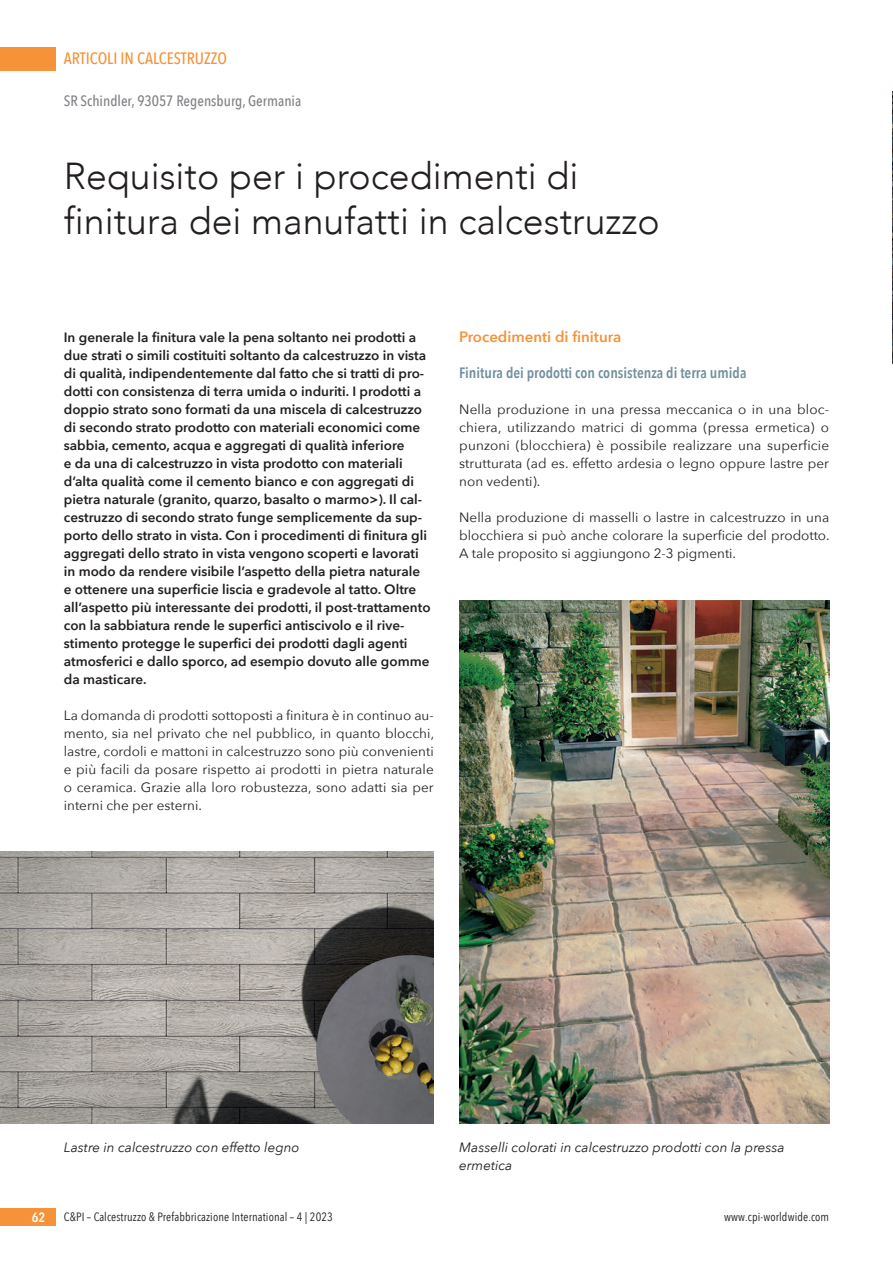
<style>
.page{position:relative;width:893px;height:1263px;background:#fff}
.page>*{position:absolute;margin:0;border:0;box-sizing:border-box;transform-origin:0 0}
.t1{font:300 37.5px/45px "Avenir";color:#231f20}
.t2{font:500 16.5px "Avenir Next Condensed";color:#f69238}
.t3{font:600 15px "Avenir Next Condensed";color:#73909f}
.t4{font:500 15px "Avenir Next Condensed";color:#808285}
.t5{font:600 15px "Avenir Next";color:#f69238}
.t6{font:600 13.5px/18px "Avenir Next";color:#231f20}
.t7{font:13.5px/18px "Avenir Next";color:#231f20;text-align:justify}
.t8{font:italic 13.5px/18px "Avenir Next";color:#231f20}
.t9{font:600 13.5px "Avenir Next Condensed";color:#fff}
.t10{font:12px "Avenir Next Condensed";letter-spacing:.01em;color:#231f20}
</style>
<div class="page">
<div style="left:0;top:47px;width:55px;height:23px;background:#f69238"></div>
<div style="left:0;top:1208px;width:55px;height:18px;background:#f69238"></div>
<img style="left:0;top:851px;width:434px;height:272px">
<img style="left:459px;top:600px;width:370px;height:523px">
<img style="left:892px;top:91px;width:1px;height:273px">
<p class="t2" style="left:64px;top:49px;width:165px">ARTICOLI IN CALCESTRUZZO</p>
<p class="t4" style="left:64px;top:92px;width:239px">SR Schindler, 93057 Regensburg, Germania</p>
<h1 class="t1" style="left:64px;top:153px;width:597px">Requisito per i procedimenti di finitura dei manufatti in calcestruzzo</h1>
<p class="t6" style="left:64px;top:328px;width:368px">In generale la finitura vale la pena soltanto nei prodotti a due strati o simili costituiti soltanto da calcestruzzo in vista di qualità, indipendentemente dal fatto che si tratti di pro&shy;dotti con consistenza di terra umida o induriti. I prodotti a doppio strato sono formati da una miscela di calcestruzzo di secondo strato prodotto con materiali economici come sabbia, cemento, acqua e aggregati di qualità inferiore<br>e da una di calcestruzzo in vista prodotto con materiali d’alta qualità come il cemento bianco e con aggregati di pietra naturale (granito, quarzo, basalto o marmo&gt;). Il cal&shy;cestruzzo di secondo strato funge semplicemente da sup&shy;porto dello strato in vista. Con i procedimenti di finitura gli aggregati dello strato in vista vengono scoperti e lavorati in modo da rendere visibile l’aspetto della pietra naturale e ottenere una superficie liscia e gradevole al tatto. Oltre all’aspetto più interessante dei prodotti, il post-trattamento con la sabbiatura rende le superfici antiscivolo e il rive&shy;stimento protegge le superfici dei prodotti dagli agenti atmosferici e dallo sporco, ad esempio dovuto alle gomme da masticare.</p>
<p class="t7" style="left:64px;top:706px;width:372px">La domanda di prodotti sottoposti a finitura è in continuo au&shy;mento, sia nel privato che nel pubblico, in quanto blocchi, lastre, cordoli e mattoni in calcestruzzo sono più convenienti e più facili da posare rispetto ai prodotti in pietra naturale o ceramica. Grazie alla loro robustezza, sono adatti sia per interni che per esterni.</p>
<p class="t5" style="left:459px;top:324px;width:164px">Procedimenti di finitura</p>
<p class="t3" style="left:459px;top:360px;width:289px">Finitura dei prodotti con consistenza di terra umida</p>
<p class="t7" style="left:459px;top:400px;width:371px">Nella produzione in una pressa meccanica o in una bloc&shy;chiera, utilizzando matrici di gomma (pressa ermetica) o punzoni (blocchiera) è possibile realizzare una superficie strutturata (ad es. effetto ardesia o legno oppure lastre per non vedenti).</p>
<p class="t7" style="left:459px;top:508px;width:372px">Nella produzione di masselli o lastre in calcestruzzo in una blocchiera si può anche colorare la superficie del prodotto.<br>A tale proposito si aggiungono 2-3 pigmenti.</p>
<p class="t8" style="left:64px;top:1138px;width:237px">Lastre in calcestruzzo con effetto legno</p>
<p class="t8" style="left:459px;top:1138px;width:327px">Masselli colorati in calcestruzzo prodotti con la pressa ermetica</p>
<p class="t9" style="left:32px;top:1206px;width:15px">62</p>
<p class="t10" style="left:64px;top:1207px;width:271px">C&amp;PI – Calcestruzzo &amp; Prefabbricazione International – 4 | 2023</p>
<p class="t10" style="left:724px;top:1207px;width:107px">www.cpi-worldwide.com</p>
</div>
